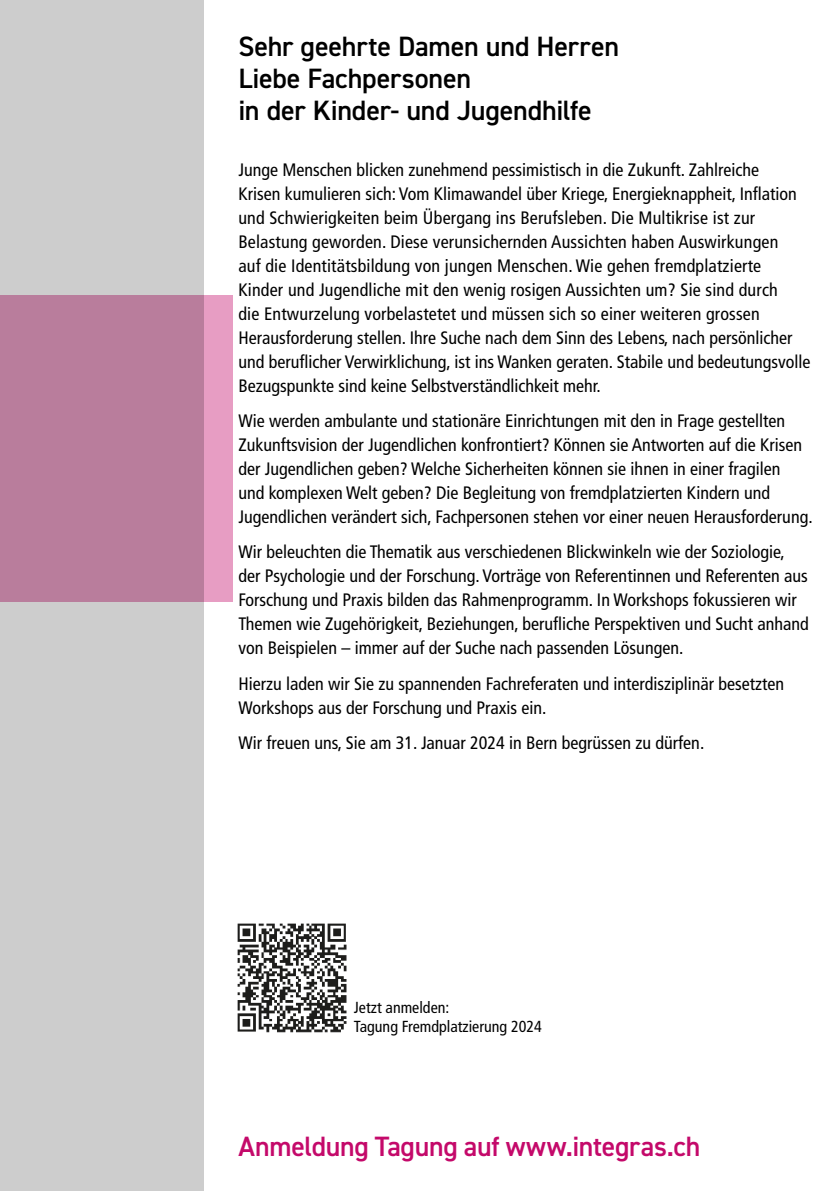
<style>
.page{position:relative;width:840px;height:1191px;background:#fff}
.page>*{position:absolute;margin:0;border:0;box-sizing:border-box;transform-origin:0 0}
.t1{font:600 28px/32px "DIN2014";letter-spacing:-.005em;color:#000}
.t2{font:600 28px "DIN2014";letter-spacing:-.01em;color:#c4096a}
.t3{font:condensed 18px/24px "Frutiger LT Pro";color:#000}
.t4{font:condensed 16px/19.2px "Frutiger LT Pro";color:#000}
</style>
<div class="page">
<div style="left:0;top:0;width:204px;height:1191px;background:#cdcdcd"></div>
<svg style="left:0;top:295px;width:232px;height:306px;fill:#b97d9c"></svg>
<img style="left:237px;top:923px;width:110px;height:110px">
<h1 class="t1" style="left:238px;top:30px;width:382px">Sehr geehrte Damen und Herren<br>Liebe Fachpersonen<br>in der Kinder- und Jugendhilfe</h1>
<p class="t3" style="left:238px;top:157px;width:573px">Junge Menschen blicken zunehmend pessimistisch in die Zukunft. Zahlreiche<br>Krisen kumulieren sich: Vom Klimawandel über Kriege, Energieknappheit, Inflation und Schwierigkeiten beim Übergang ins Berufsleben. Die Multikrise ist zur Belastung geworden. Diese verunsichernden Aussichten haben Auswirkungen<br>auf die Identitätsbildung von jungen Menschen. Wie gehen fremdplatzierte Kinder und Jugendliche mit den wenig rosigen Aussichten um? Sie sind durch<br>die Entwurzelung vorbelastetet und müssen sich so einer weiteren grossen Herausforderung stellen. Ihre Suche nach dem Sinn des Lebens, nach persönlicher und beruflicher Verwirklichung, ist ins Wanken geraten. Stabile und bedeutungsvolle Bezugspunkte sind keine Selbstverständlichkeit mehr.</p>
<p class="t3" style="left:238px;top:409px;width:575px">Wie werden ambulante und stationäre Einrichtungen mit den in Frage gestellten Zukunftsvision der Jugendlichen konfrontiert? Können sie Antworten auf die Krisen der Jugendlichen geben? Welche Sicherheiten können sie ihnen in einer fragilen<br>und komplexen Welt geben? Die Begleitung von fremdplatzierten Kindern und Jugendlichen verändert sich, Fachpersonen stehen vor einer neuen Herausforderung.</p>
<p class="t3" style="left:238px;top:540px;width:571px">Wir beleuchten die Thematik aus verschiedenen Blickwinkeln wie der Soziologie, der Psychologie und der Forschung. Vorträge von Referentinnen und Referenten aus Forschung und Praxis bilden das Rahmenprogramm. In Workshops fokussieren wir Themen wie Zugehörigkeit, Beziehungen, berufliche Perspektiven und Sucht anhand von Beispielen – immer auf der Suche nach passenden Lösungen.</p>
<p class="t3" style="left:238px;top:671px;width:547px">Hierzu laden wir Sie zu spannenden Fachreferaten und interdisziplinär besetzten<br>Workshops aus der Forschung und Praxis ein.</p>
<p class="t3" style="left:238px;top:731px;width:467px">Wir freuen uns, Sie am 31. Januar 2024 in Bern begrüssen zu dürfen.</p>
<p class="t4" style="left:353px;top:998px;width:189px">Jetzt anmelden:<br>Tagung Fremdplatzierung 2024</p>
<h1 class="t2" style="left:238px;top:1127px;width:463px">Anmeldung Tagung auf www.integras.ch</h1>
</div>
